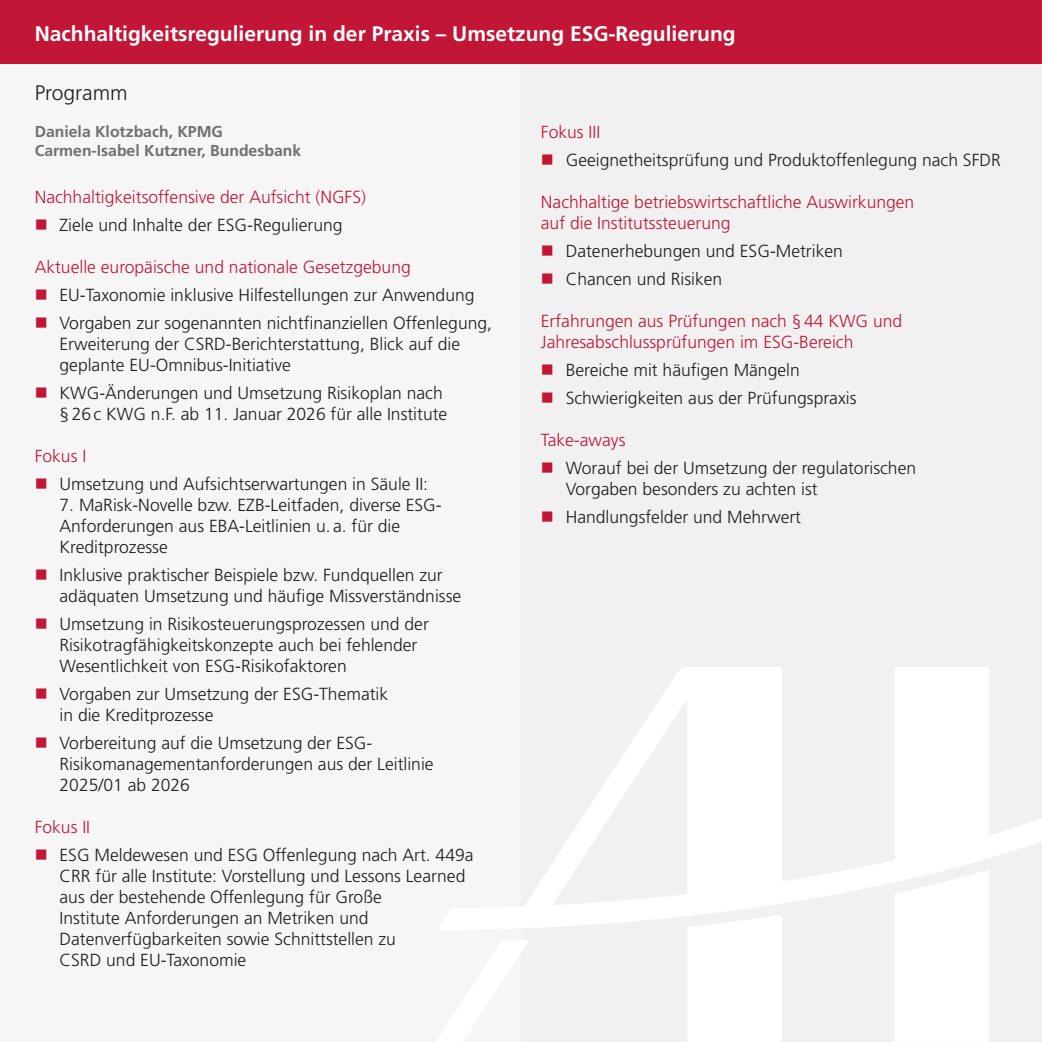
<style>
.page{position:relative;width:1042px;height:1042px;background:#fff}
.page>*{position:absolute;margin:0;border:0;box-sizing:border-box;transform-origin:0 0}
.t1{font:700 21px "Frutiger LT Pro";color:#fff}
.t2{font:300 21px "Frutiger LT Pro";color:#1d1d1b}
.t3{font:300 17.5px/21px "Frutiger LT Pro";color:#1d1d1b}
.t4{font:300 17.5px/21px "Frutiger LT Pro";color:#c21636}
.t5{font:700 15.75px/18.9px "Frutiger LT Pro";color:#6f6f6e}
</style>
<div class="page">
<div style="left:0;top:0;width:1042px;height:65px;background:#c21636"></div>
<div style="left:521px;top:65px;width:521px;height:977px;background:#f1f1f1"></div>
<div style="left:0;top:65px;width:521px;height:977px;background:#f6f6f6"></div>
<div style="left:688px;top:930px;width:94px;height:112px;background:#fff"></div>
<div style="left:895px;top:930px;width:94px;height:112px;background:#fff"></div>
<svg style="left:521px;top:940px;width:8px;height:11px"></svg>
<svg style="left:521px;top:667px;width:521px;height:263px"></svg>
<p class="t1" style="left:35px;top:25px;width:702px">Nachhaltigkeitsregulierung in der Praxis – Umsetzung ESG-Regulierung</p>
<p class="t2" style="left:35px;top:84px;width:94px">Programm</p>
<p class="t5" style="left:35px;top:124px;width:268px">Daniela Klotzbach, KPMG<br>Carmen-Isabel Kutzner, Bundesbank</p>
<p class="t4" style="left:35px;top:188px;width:333px">Nachhaltigkeitsoffensive der Aufsicht (NGFS)</p>
<p class="t3" style="left:60px;top:216px;width:284px">Ziele und Inhalte der ESG-Regulierung</p>
<p class="t4" style="left:35px;top:258px;width:378px">Aktuelle europäische und nationale Gesetzgebung</p>
<p class="t3" style="left:60px;top:282px;width:434px;line-height:28px">EU-Taxonomie inklusive Hilfestellungen zur Anwendung<br>Vorgaben zur sogenannten nichtfinanziellen Offenlegung,</p>
<p class="t3" style="left:60px;top:335px;width:402px">Erweiterung der CSRD-Berichterstattung, Blick auf die geplante EU-Omnibus-Initiative</p>
<p class="t3" style="left:60px;top:384px;width:389px">KWG-Änderungen und Umsetzung Risikoplan nach § 26 c KWG n.F. ab 11. Januar 2026 für alle Institute</p>
<p class="t4" style="left:35px;top:447px;width:53px">Fokus I</p>
<p class="t3" style="left:60px;top:475px;width:370px">Umsetzung und Aufsichtserwartungen in Säule II:</p>
<p class="t3" style="left:60px;top:496px;width:384px">7. MaRisk-Novelle bzw. EZB-Leitfaden, diverse ESG-<br>Anforderungen aus EBA-Leitlinien u. a. für die<br>Kreditprozesse</p>
<p class="t3" style="left:60px;top:566px;width:403px">Inklusive praktischer Beispiele bzw. Fundquellen zur adäquaten Umsetzung und häufige Missverständnisse</p>
<p class="t3" style="left:60px;top:615px;width:371px">Umsetzung in Risikosteuerungsprozessen und der<br>Risikotragfähigkeitskonzepte auch bei fehlender<br>Wesentlichkeit von ESG-Risikofaktoren</p>
<p class="t3" style="left:60px;top:685px;width:330px">Vorgaben zur Umsetzung der ESG-Thematik in die Kreditprozesse</p>
<p class="t3" style="left:60px;top:734px;width:376px">Vorbereitung auf die Umsetzung der ESG-<br>Risikomanagementanforderungen aus der Leitlinie<br>2025/01 ab 2026</p>
<p class="t4" style="left:35px;top:818px;width:57px">Fokus II</p>
<p class="t3" style="left:60px;top:846px;width:415px">ESG Meldewesen und ESG Offenlegung nach Art. 449a CRR für alle Institute: Vorstellung und Lessons Learned aus der bestehende Offenlegung für Große<br>Institute Anforderungen an Metriken und Datenverfügbarkeiten sowie Schnittstellen zu<br>CSRD und EU-Taxonomie</p>
<p class="t4" style="left:541px;top:123px;width:61px">Fokus III</p>
<p class="t3" style="left:566px;top:151px;width:437px">Geeignetheitsprüfung und Produktoffenlegung nach SFDR</p>
<p class="t4" style="left:541px;top:193px;width:375px">Nachhaltige betriebswirtschaftliche Auswirkungen auf die Institutssteuerung</p>
<p class="t3" style="left:566px;top:239px;width:279px;line-height:28px">Datenerhebungen und ESG-Metriken<br>Chancen und Risiken</p>
<p class="t4" style="left:541px;top:312px;width:363px">Erfahrungen aus Prüfungen nach § 44 KWG und<br>Jahresabschlussprüfungen im ESG-Bereich</p>
<p class="t3" style="left:566px;top:358px;width:292px;line-height:28px">Bereiche mit häufigen Mängeln<br>Schwierigkeiten aus der Prüfungspraxis</p>
<p class="t4" style="left:541px;top:431px;width:86px">Take-aways</p>
<p class="t3" style="left:566px;top:459px;width:352px">Worauf bei der Umsetzung der regulatorischen<br>Vorgaben besonders zu achten ist</p>
<p class="t3" style="left:566px;top:508px;width:237px">Handlungsfelder und Mehrwert</p>
</div>
